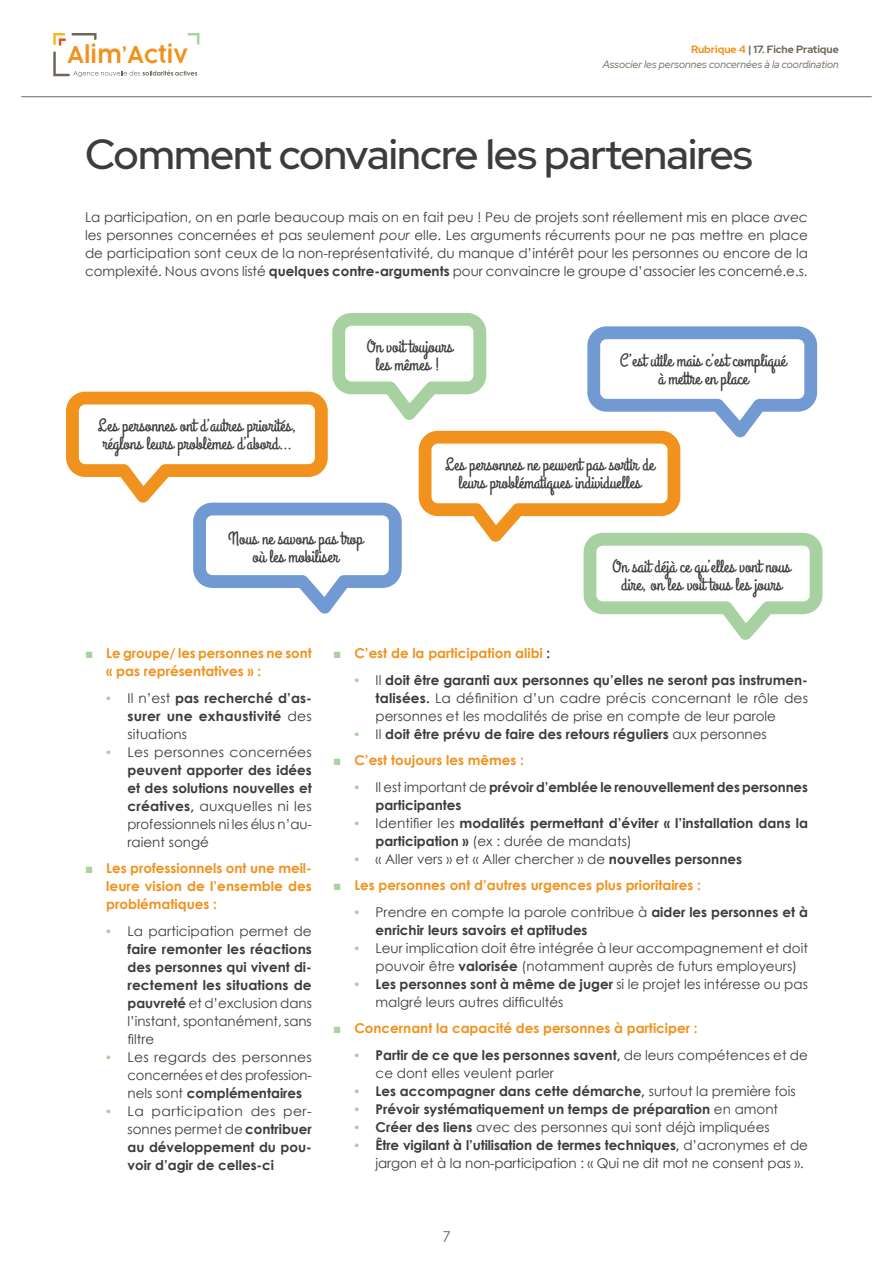
<style>
.page{position:relative;width:893px;height:1263px;background:#fff}
.page>*{position:absolute;margin:0;border:0;box-sizing:border-box;transform-origin:0 0}
.t1{font:500 42px "Red Hat Display";letter-spacing:-.02em;color:#3c3c3b}
.t2{font:600 22.65px "COCOGOOSE";color:#f0921d}
.t3{font:18px/18px "Grand Hotel";color:#3c3c3b;text-align:center}
.t4{font:15px "Century Gothic";color:#6f6758}
.t5{font:13.5px/18px "Century Gothic";color:#3c3c3b;text-align:justify}
.t6{font:700 13.5px/18px "Century Gothic";color:#3c3c3b;text-align:justify}
.t7{font:700 13.5px/18px "Century Gothic";color:#f0921d}
.t8{font:italic 10.5px "Red Hat Display";color:#6f6758}
.t9{font:700 10.5px "Red Hat Display";color:#6f6758}
.s1{color:#f0921d}
.s2{font-style:italic}
.s3{font-weight:700}
.s4{font-family:"Arial";font-weight:400;color:#a9d2a1}
.s5{font-family:"Arial";color:#a9d2a1}
.s6{font-weight:400}
.s7{font-family:"Arial";font-weight:700;color:#a9d2a1}
.s8{color:#3c3c3b}
</style>
<div class="page">
<svg style="left:53px;top:33px;width:146px;height:44px"></svg>
<hr style="left:21px;top:96px;width:851px;height:1px;background:#6f6758">
<svg style="left:66px;top:313px;width:756px;height:327px"></svg>
<h2 class="t2" style="left:67px;top:39px;width:122px">Alim’Activ</h2>
<p class="t9" style="left:691px;top:42px;width:149px"><span class="s1">Rubrique 4</span> | 17. Fiche Pratique</p>
<p class="t8" style="left:603px;top:57px;width:238px">Associer les personnes concernées à la coordination</p>
<h1 class="t1" style="left:85px;top:127px;width:669px">Comment convaincre les partenaires</h1>
<p class="t5" style="left:85px;top:208px;width:724px">La participation, on en parle beaucoup mais on en fait peu ! Peu de projets sont réellement mis en place <span class="s2">avec </span>les personnes concernées et pas seulement <span class="s2">pour</span> elle. Les arguments récurrents pour ne pas mettre en place de participation sont ceux de la non-représentativité, du manque d’intérêt pour les personnes ou encore de la complexité. Nous avons listé <span class="s3">quelques contre-arguments</span> pour convaincre le groupe d’associer les concerné.e.s.</p>
<h3 class="t3" style="left:98px;top:417px;width:200px;text-align:left">Les personnes ont d’autres priorités, réglons leurs problèmes d’abord…</h3>
<h3 class="t3" style="left:367px;top:338px;width:88px">On voit toujours les mêmes !</h3>
<h3 class="t3" style="left:620px;top:352px;width:168px">C’est utile mais c’est compliqué à mettre en place</h3>
<h3 class="t3" style="left:445px;top:457px;width:211px">Les personnes ne peuvent pas sortir de leurs problématiques individuelles</h3>
<h3 class="t3" style="left:228px;top:530px;width:136px">Nous ne savons pas trop où les mobiliser</h3>
<h3 class="t3" style="left:612px;top:558px;width:180px">On sait déjà ce qu’elles vont nous dire, on les voit tous les jours</h3>
<p class="t7" style="left:106px;top:643px;width:207px;text-indent:-21px"><span class="s4">■</span> Le groupe/ les personnes ne sont « pas représentatives » :</p>
<p class="t6" style="left:128px;top:688px;width:186px;text-indent:-21px"><span class="s5">•</span> <span class="s6">Il n’est</span> pas recherché d’as&shy;surer une exhaustivité <span class="s6">des situations</span></p>
<p class="t5" style="left:128px;top:742px;width:186px;text-indent:-21px"><span class="s7">•</span> Les personnes concernées <span class="s3">peuvent apporter des idées et des solutions nouvelles et créatives,</span> auxquelles ni les professionnels ni les élus n’au&shy;raient songé</p>
<p class="t7" style="left:106px;top:858px;width:207px;text-align:justify;text-indent:-21px"><span class="s4">■</span> Les professionnels ont une meil&shy;leure vision de l’ensemble des problématiques :</p>
<p class="t6" style="left:128px;top:921px;width:186px;text-indent:-21px"><span class="s5">•</span> <span class="s6">La participation permet de </span>faire remonter les réactions des personnes qui vivent di&shy;rectement les situations de pauvreté <span class="s6">et d’exclusion dans l’instant, spontanément, sans filtre</span></p>
<p class="t5" style="left:128px;top:1047px;width:186px;text-indent:-21px"><span class="s7">•</span> Les regards des personnes concernées et des profession&shy;nels sont <span class="s3">complémentaires</span></p>
<p class="t6" style="left:128px;top:1101px;width:186px;text-indent:-21px"><span class="s5">•</span> <span class="s6">La participation des per&shy;sonnes permet de</span> contribuer au développement du pou&shy;voir d’agir de celles-ci</p>
<p class="t7" style="left:333px;top:643px;width:219px"><span class="s4">■</span> C’est de la participation alibi <span class="s8">:</span></p>
<p class="t5" style="left:376px;top:670px;width:434px;text-indent:-21px"><span class="s7">•</span> Il <span class="s3">doit être garanti aux personnes qu’elles ne seront pas instrumen&shy;talisées.</span> La définition d’un cadre précis concernant le rôle des personnes et les modalités de prise en compte de leur parole</p>
<p class="t6" style="left:354px;top:724px;width:414px"><span class="s5">•</span> <span class="s6">Il</span> doit être prévu de faire des retours réguliers <span class="s6">aux personnes</span></p>
<p class="t7" style="left:333px;top:750px;width:192px"><span class="s4">■</span> C’est toujours les mêmes :</p>
<p class="t6" style="left:376px;top:777px;width:434px;text-indent:-21px"><span class="s5">•</span> <span class="s6">Il est important de</span> prévoir d’emblée le renouvellement des personnes participantes</p>
<p class="t6" style="left:376px;top:813px;width:434px;text-indent:-21px"><span class="s5">•</span> <span class="s6">Identifier les</span> modalités permettant d’éviter « l’installation dans la participation » <span class="s6">(ex : durée de mandats)</span></p>
<p class="t5" style="left:354px;top:849px;width:389px"><span class="s7">•</span> « Aller vers » et « Aller chercher » de <span class="s3">nouvelles personnes</span></p>
<p class="t7" style="left:333px;top:875px;width:369px"><span class="s4">■</span> Les personnes ont d’autres urgences plus prioritaires :</p>
<p class="t6" style="left:376px;top:902px;width:434px;text-indent:-21px"><span class="s5">•</span> <span class="s6">Prendre en compte la parole contribue à</span> aider les personnes et à enrichir leurs savoirs et aptitudes</p>
<p class="t5" style="left:376px;top:938px;width:434px;text-indent:-21px"><span class="s7">•</span> Leur implication doit être intégrée à leur accompagnement et doit pouvoir être <span class="s3">valorisée</span> (notamment auprès de futurs employeurs)</p>
<p class="t5" style="left:376px;top:974px;width:434px;text-indent:-21px"><span class="s7">•</span> <span class="s3">Les personnes sont à même de juger</span> si le projet les intéresse ou pas malgré leurs autres difficultés</p>
<p class="t7" style="left:333px;top:1018px;width:366px"><span class="s4">■</span> Concernant la capacité des personnes à participer :</p>
<p class="t5" style="left:376px;top:1045px;width:434px;text-indent:-21px"><span class="s7">•</span> <span class="s3">Partir de ce que les personnes savent,</span> de leurs compétences et de ce dont elles veulent parler</p>
<p class="t6" style="left:354px;top:1081px;width:443px"><span class="s5">•</span> Les accompagner dans cette démarche, <span class="s6">surtout la première fois</span></p>
<p class="t6" style="left:354px;top:1099px;width:425px"><span class="s5">•</span> Prévoir systématiquement un temps de préparation <span class="s6">en amont</span></p>
<p class="t5" style="left:354px;top:1117px;width:417px"><span class="s7">•</span> <span class="s3">Créer des liens</span> avec des personnes qui sont déjà impliquées</p>
<p class="t5" style="left:376px;top:1135px;width:434px;text-indent:-21px"><span class="s7">•</span> <span class="s3">Être vigilant à l’utilisation de termes techniques,</span> d’acronymes et de jargon et à la non-participation : « Qui ne dit mot ne consent pas ».</p>
<p class="t4" style="left:442px;top:1226px;width:10px">7</p>
</div>
